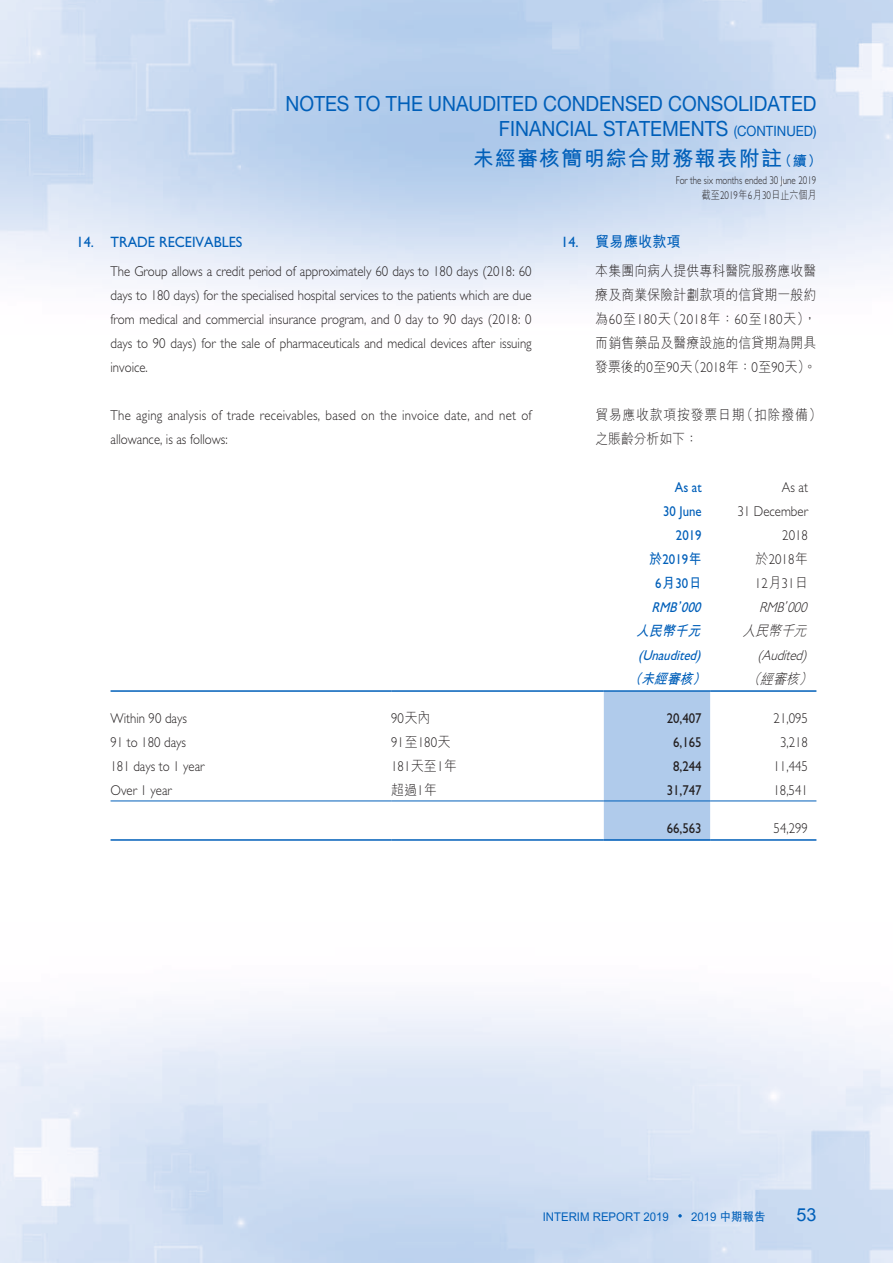
<style>
.page{position:relative;width:893px;height:1263px;background:#fff}
.page>*{position:absolute;margin:0;border:0;box-sizing:border-box;transform-origin:0 0}
.t1{font:21px/25.5px "Helvetica Neue LT Std";color:#005fb9;scale:.92 1}
.t2{font:700 21px "M Hei HK";letter-spacing:.055em;color:#005fb9}
.t3{font:18px "Arial";color:#005fb9}
.t4{font:15px "Gill Sans Std";color:#005fb9;scale:.95 1}
.t5{font:700 15px "M Hei HK";color:#005fb9;scale:.95 1}
.t6{font:300 14.25px/24px "Gill Sans Std";color:#231f20;text-align:justify;scale:.9 1}
.t7{font:300 14.25px/24px "Gill Sans Std";letter-spacing:.02em;color:#231f20;scale:.9 1}
.t8{font:300 14.25px/24px "M Hei HK";letter-spacing:.015em;color:#231f20;scale:.9 1}
.t9{font:14.25px "Gill Sans Std";color:#231f20;scale:.9 1}
.t10{font:14.25px/24px "Gill Sans Std";color:#005fb9;text-align:right;scale:.9 1}
.t11{font:300 14.25px/24px "M Hei HK";letter-spacing:.065em;color:#231f20;scale:.9 1}
.t12{font:300 14.25px "Gill Sans Std";letter-spacing:.035em;color:#231f20;scale:.9 1}
.t13{font:italic 14.25px "Gill Sans Std";color:#005fb9;scale:.9 1}
.t14{font:italic 300 14.25px "Gill Sans Std";color:#231f20;scale:.9 1}
.t15{font:italic 700 14.25px "M Hei HK";color:#005fb9;scale:.9 1}
.t16{font:italic 300 14.25px "M Hei HK";color:#231f20;scale:.9 1}
.t17{font:14.25px "Helvetica Neue LT Std";color:#005fb9;scale:.92 1}
.t18{font:700 12px "M Hei HK";color:#005fb9;scale:.95 1}
.t19{font:300 11.25px "Gill Sans Std";color:#231f20;scale:.8 1}
.t20{font:300 11.25px "M Hei HK";color:#231f20;scale:.8 1}
.s1{font-size:14.25px}
.s2{font-family:"Gill Sans Std"}
.s3{font-family:"Gill Sans Std";font-weight:400}
.s4{font-family:"M Hei HK"}
.s5{font-family:"M Hei HK";font-weight:700}
</style>
<div class="page">
<img style="left:0;top:1004px;width:893px;height:259px">
<svg style="left:678px;top:1214px;width:4px;height:3px"></svg>
<div style="left:604px;top:692px;width:106px;height:147px;background:#b0cbeb"></div>
<hr style="left:111px;top:690px;width:280px;height:2px;background:#005fb9">
<hr style="left:391px;top:690px;width:213px;height:2px;background:#005fb9">
<hr style="left:604px;top:690px;width:106px;height:2px;background:#005fb9">
<hr style="left:710px;top:690px;width:106px;height:2px;background:#005fb9">
<hr style="left:111px;top:800px;width:280px;height:1px;background:#005fb9">
<hr style="left:391px;top:800px;width:213px;height:1px;background:#005fb9">
<hr style="left:604px;top:800px;width:106px;height:1px;background:#005fb9">
<hr style="left:710px;top:800px;width:106px;height:1px;background:#005fb9">
<hr style="left:111px;top:839px;width:280px;height:2px;background:#005fb9">
<hr style="left:391px;top:839px;width:213px;height:2px;background:#005fb9">
<hr style="left:604px;top:839px;width:106px;height:2px;background:#005fb9">
<hr style="left:710px;top:839px;width:106px;height:2px;background:#005fb9">
<h1 class="t1" style="left:499px;top:90px;width:347px;text-indent:-214px">NOTES TO THE UNAUDITED CONDENSED CONSOLIDATED<br>FINANCIAL STATEMENTS <span class="s1">(CONTINUED</span></h1>
<p class="t17" style="left:813px;top:123px;width:5px">)</p>
<h1 class="t2" style="left:473px;top:143px;width:351px">未經審核簡明綜合財務報表附註<span class="s1">（續）</span></h1>
<p class="t19" style="left:676px;top:174px;width:177px">For the six months ended 30 June 2019</p>
<p class="t20" style="left:702px;top:190px;width:145px">截至<span class="s2">2019</span>年<span class="s2">6</span>月<span class="s2">30</span>日止六個月</p>
<p class="t4" style="left:77px;top:234px;width:176px">14. TRADE RECEIVABLES</p>
<p class="t6" style="left:111px;top:259px;width:469px">The Group allows a credit period of approximately 60 days to 180 days (2018: 60 days to 180 days) for the specialised hospital services to the patients which are due from medical and commercial insurance program, and 0 day to 90 days (2018: 0 days to 90 days) for the sale of pharmaceuticals and medical devices after issuing invoice.</p>
<p class="t7" style="left:111px;top:403px;width:469px">The aging analysis of trade receivables, based on the invoice date, and net of allowance, is as follows:</p>
<p class="t5" style="left:561px;top:231px;width:127px"><span class="s3">14.</span> 貿易應收款項</p>
<p class="t8" style="left:595px;top:258px;width:247px">本集團向病人提供專科醫院服務應收醫療及商業保險計劃款項的信貸期一般約</p>
<p class="t12" style="left:595px;top:311px;width:247px"><span class="s4">為</span>60<span class="s4">至</span>180<span class="s4">天（</span>2018<span class="s4">年：</span>60<span class="s4">至</span>180<span class="s4">天），</span></p>
<p class="t8" style="left:595px;top:330px;width:247px">而銷售藥品及醫療設施的信貸期為開具發票後的<span class="s2">0</span>至<span class="s2">90</span>天（<span class="s2">2018</span>年：<span class="s2">0</span>至<span class="s2">90</span>天）。</p>
<p class="t11" style="left:595px;top:402px;width:253px">貿易應收款項按發票日期（扣除撥備）之賬齡分析如下：</p>
<p class="t10" style="left:663px;top:475px;width:44px">As at<br>30 June<br>2019</p>
<p class="t6" style="left:738px;top:475px;width:80px;text-align:right">As at<br>31 December<br>2018</p>
<p class="t10" style="left:649px;top:547px;width:60px"><span class="s5">於</span>2019<span class="s5">年</span></p>
<p class="t6" style="left:756px;top:547px;width:60px"><span class="s4">於</span>2018<span class="s4">年</span></p>
<p class="t10" style="left:655px;top:571px;width:53px">6<span class="s5">月</span>30<span class="s5">日</span></p>
<p class="t6" style="left:755px;top:571px;width:60px">12<span class="s4">月</span>31<span class="s4">日</span></p>
<p class="t13" style="left:651px;top:599px;width:60px">RMB’000</p>
<p class="t14" style="left:759px;top:599px;width:59px">RMB’000</p>
<p class="t15" style="left:636px;top:620px;width:78px">人民幣千元</p>
<p class="t16" style="left:742px;top:623px;width:77px">人民幣千元</p>
<p class="t13" style="left:638px;top:647px;width:75px">(Unaudited)</p>
<p class="t14" style="left:758px;top:647px;width:61px">(Audited)</p>
<p class="t15" style="left:628px;top:668px;width:92px">（未經審核）</p>
<p class="t16" style="left:747px;top:671px;width:77px">（經審核）</p>
<p class="t6" style="left:111px;top:706px;width:86px">Within 90 days</p>
<p class="t6" style="left:391px;top:706px;width:45px">90<span class="s4">天內</span></p>
<p class="t9" style="left:667px;top:710px;width:40px">20,407</p>
<p class="t6" style="left:774px;top:706px;width:40px">21,095</p>
<p class="t6" style="left:111px;top:730px;width:85px">91 to 180 days</p>
<p class="t6" style="left:391px;top:730px;width:67px">91<span class="s4">至</span>180<span class="s4">天</span></p>
<p class="t9" style="left:673px;top:734px;width:33px">6,165</p>
<p class="t6" style="left:780px;top:730px;width:33px">3,218</p>
<p class="t6" style="left:111px;top:754px;width:106px">181 days to 1 year</p>
<p class="t6" style="left:391px;top:754px;width:75px">181<span class="s4">天至</span>1<span class="s4">年</span></p>
<p class="t9" style="left:673px;top:758px;width:33px">8,244</p>
<p class="t6" style="left:774px;top:754px;width:40px">11,445</p>
<p class="t6" style="left:111px;top:778px;width:70px">Over 1 year</p>
<p class="t8" style="left:391px;top:777px;width:53px">超過<span class="s2">1</span>年</p>
<p class="t9" style="left:667px;top:782px;width:40px">31,747</p>
<p class="t6" style="left:773px;top:778px;width:40px">18,541</p>
<p class="t9" style="left:667px;top:819px;width:40px">66,563</p>
<p class="t6" style="left:774px;top:816px;width:40px">54,299</p>
<p class="t18" style="left:543px;top:1207px;width:8px">INTERIM</p>
<p class="t18" style="left:593px;top:1207px;width:34px">REPORT</p>
<p class="t18" style="left:643px;top:1207px;width:28px">2019</p>
<p class="t18" style="left:691px;top:1207px;width:80px">2019 中期報告</p>
<p class="t3" style="left:796px;top:1203px;width:22px">53</p>
</div>
